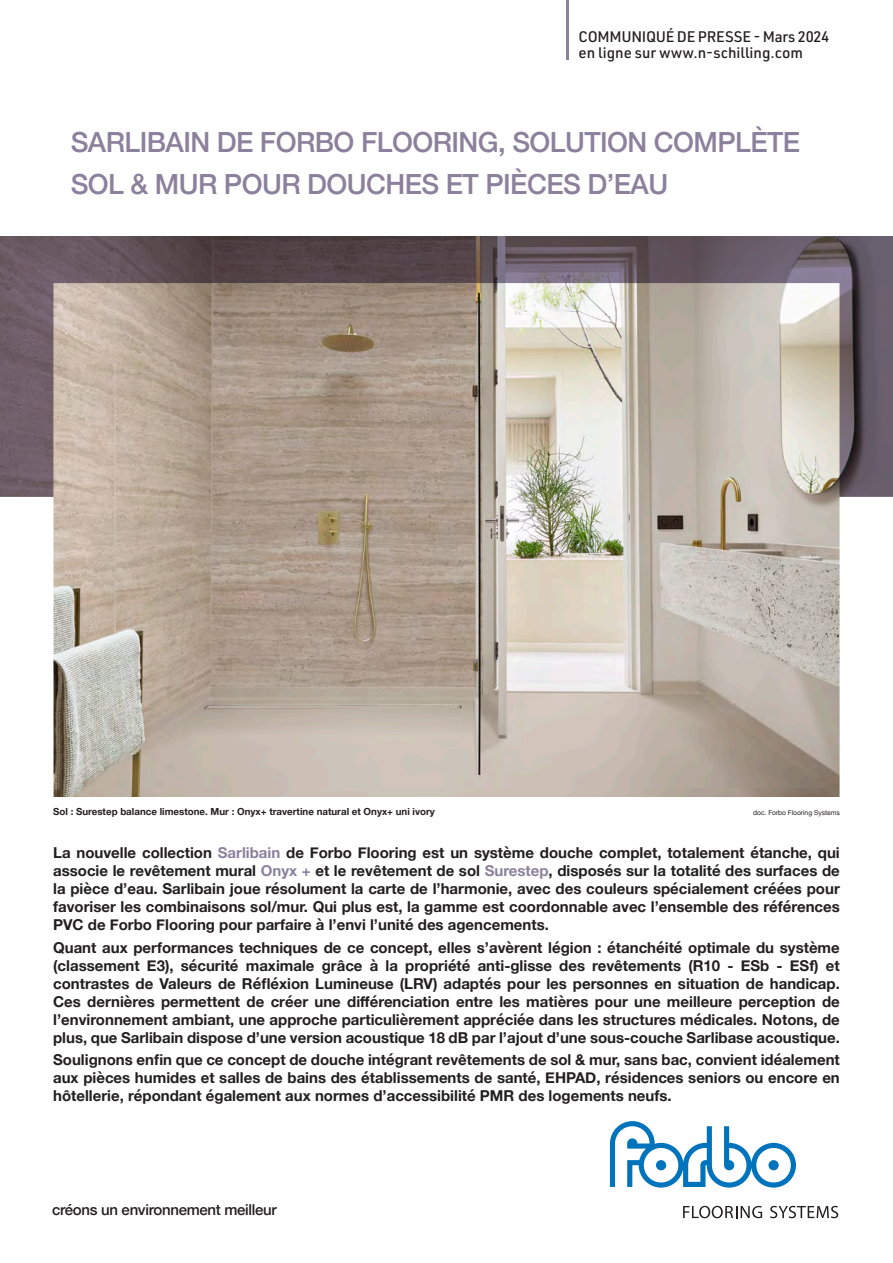
<style>
.page{position:relative;width:893px;height:1263px;background:#fff}
.page>*{position:absolute;margin:0;border:0;box-sizing:border-box;transform-origin:0 0}
.t1{font:500 27.75px/42px "Helvetica Neue";letter-spacing:-.02em;color:#8c819c}
.t2{font:700 15px/18px "Helvetica Neue";color:#231f20;text-align:justify}
.t3{font:500 15px "URWDIN";color:#231f20}
.t4{font:500 15px "Helvetica Neue";letter-spacing:-.02em;color:#231f20}
.t5{font:500 15px "URWDIN";letter-spacing:-.02em;color:#231f20}
.t6{font:700 9.75px "Helvetica Neue";color:#231f20}
.t7{font:6.75px "Helvetica Neue";letter-spacing:-.005em;color:#231f20}
.s1{color:#8c819c}
</style>
<div class="page">
<svg style="left:683px;top:1206px;width:79px;height:12px"></svg>
<svg style="left:770px;top:1206px;width:68px;height:12px"></svg>
<svg style="left:610px;top:1121px;width:186px;height:66px"></svg>
<hr style="left:566px;top:0;width:3px;height:60px;background:#8c819c">
<svg style="left:53px;top:497px;width:787px;height:300px;background:#bbb0a3"></svg>
<svg style="left:0;top:236px;width:893px;height:261px;background:#a3978f"></svg>
<p class="t5" style="left:578px;top:26px;width:252px">COMMUNIQUÉ DE PRESSE - Mars 2024</p>
<p class="t3" style="left:578px;top:43px;width:226px">en ligne sur www.n-schilling.com</p>
<p class="t1" style="left:71px;top:119px;width:731px">SARLIBAIN DE FORBO FLOORING, SOLUTION COMPLÈTE<br>SOL &amp; MUR POUR DOUCHES ET PIÈCES D’EAU</p>
<p class="t6" style="left:53px;top:804px;width:383px">Sol : Surestep balance limestone. Mur : Onyx+ travertine natural et Onyx+ uni ivory</p>
<p class="t7" style="left:753px;top:807px;width:88px">doc. Forbo Flooring Systems</p>
<p class="t2" style="left:53px;top:844px;width:788px">La nouvelle collection <span class="s1">Sarlibain</span> de Forbo Flooring est un système douche complet, totalement étanche, qui associe le revêtement mural <span class="s1">Onyx +</span> et le revêtement de sol <span class="s1">Surestep</span>, disposés sur la totalité des surfaces de la pièce d’eau. Sarlibain joue résolument la carte de l’harmonie, avec des couleurs spécialement créées pour favoriser les combinaisons sol/mur. Qui plus est, la gamme est coordonnable avec l’ensemble des références PVC de Forbo Flooring pour parfaire à l’envi l’unité des agencements.</p>
<p class="t2" style="left:53px;top:939px;width:788px">Quant aux performances techniques de ce concept, elles s’avèrent légion : étanchéité optimale du système (classement E3), sécurité maximale grâce à la propriété anti-glisse des revêtements (R10 - ESb - ESf) et contrastes de Valeurs de Réfléxion Lumineuse (LRV) adaptés pour les personnes en situation de handicap.<br>Ces dernières permettent de créer une différenciation entre les matières pour une meilleure perception de l’environnement ambiant, une approche particulièrement appréciée dans les structures médicales. Notons, de plus, que Sarlibain dispose d’une version acoustique 18 dB par l’ajout d’une sous-couche Sarlibase acoustique.</p>
<p class="t2" style="left:53px;top:1051px;width:788px">Soulignons enfin que ce concept de douche intégrant revêtements de sol &amp; mur, sans bac, convient idéalement aux pièces humides et salles de bains des établissements de santé, EHPAD, résidences seniors ou encore en hôtellerie, répondant également aux normes d’accessibilité PMR des logements neufs.</p>
<p class="t4" style="left:52px;top:1197px;width:226px">créons un environnement meilleur</p>
</div>
